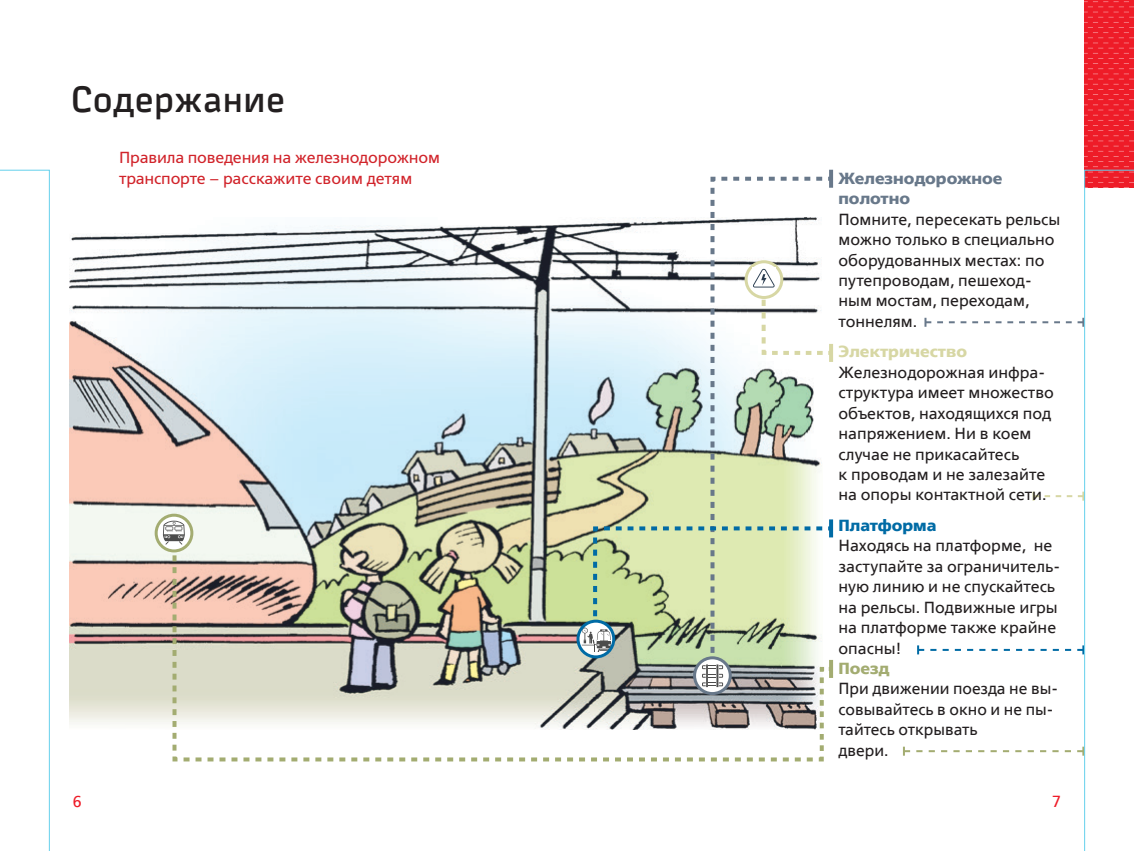
<style>
.page{position:relative;width:1134px;height:851px;background:#fff}
.page>*{position:absolute;margin:0;border:0;box-sizing:border-box;transform-origin:0 0}
.zagzag{font:36px "Russian Rail G Pro";color:#231f20}
.txt{font:16px/20.4px "FSRAILWAYTT Book";color:#231f20}
.txt-2{font:16px/20.4px "FSRAILWAY Book";letter-spacing:-.01em;color:#d1232a}
.txt-3{font:16px/20.4px "FSRAILWAYTT Bold";color:#68788a}
.txt-4{font:16px "FSRAILWAYTT Bold";color:#d7d7a4}
.txt-5{font:16px "FSRAILWAYTT Bold";color:#006ba5}
.txt-6{font:16px "FSRAILWAYTT Bold";color:#a3ac71}
.txt-7{font:16px "FSRAILWAYTT Book";color:#ee1c28}
</style>
<div class="page">
<img style="left:70px;top:224px;width:512px;height:500px">
<svg style="left:710px;top:175px;width:124px;height:13px"></svg>
<svg style="left:829px;top:170px;width:4px;height:18px"></svg>
<img style="left:170px;top:542px;width:664px;height:220px">
<hr style="left:829px;top:659px;width:4px;height:18px;background:#a3ac71">
<svg style="left:694px;top:657px;width:36px;height:36px"></svg>
<div style="left:693px;top:656px;width:39px;height:39px;border:3px solid #68788a;border-radius:50%"></div>
<svg style="left:702px;top:664px;width:21px;height:23px"></svg>
<svg style="left:578px;top:620px;width:36px;height:37px"></svg>
<svg style="left:156px;top:515px;width:36px;height:36px"></svg>
<div style="left:155px;top:513px;width:38px;height:39px;border:3px solid #a3ac71;border-radius:50%"></div>
<svg style="left:163px;top:520px;width:22px;height:24px"></svg>
<svg style="left:582px;top:188px;width:252px;height:467px"></svg>
<div style="left:576px;top:619px;width:39px;height:39px;border:3px solid #006ba5;border-radius:50%"></div>
<svg style="left:903px;top:1px;width:231px;height:849px"></svg>
<svg style="left:0;top:170px;width:50px;height:680px"></svg>
<p class="zagzag" style="left:71px;top:77px;width:216px">Содержание</p>
<p class="txt-2" style="left:119px;top:148px;width:322px">Правила поведения на железнодорожном транспорте – расскажите своим детям</p>
<p class="txt-3" style="left:838px;top:168px;width:166px">Железнодорожное полотно</p>
<p class="txt" style="left:838px;top:209px;width:223px">Помните, пересекать рельсы можно только в специально оборудованных местах: по путепроводам, пешеход&shy;ным мостам, переходам, тоннелям.</p>
<p class="txt-4" style="left:838px;top:342px;width:130px">Электричество</p>
<p class="txt" style="left:838px;top:362px;width:217px">Железнодорожная инфра&shy;структура имеет множество объектов, находящихся под напряжением. Ни в коем случае не прикасайтесь<br>к проводам и не залезайте на опоры контактной сети.</p>
<p class="txt-5" style="left:838px;top:516px;width:99px">Платформа</p>
<p class="txt" style="left:838px;top:535px;width:223px">Находясь на платформе, не заступайте за ограничитель&shy;ную линию и не спускайтесь на рельсы. Подвижные игры на платформе также крайне опасны!</p>
<p class="txt-6" style="left:838px;top:658px;width:52px">Поезд</p>
<p class="txt" style="left:838px;top:678px;width:221px">При движении поезда не вы&shy;совывайтесь в окно и не пы&shy;тайтесь открывать<br>двери.</p>
<p class="txt-7" style="left:73px;top:791px;width:10px">6</p>
<p class="txt-7" style="left:1052px;top:791px;width:10px">7</p>
</div>
